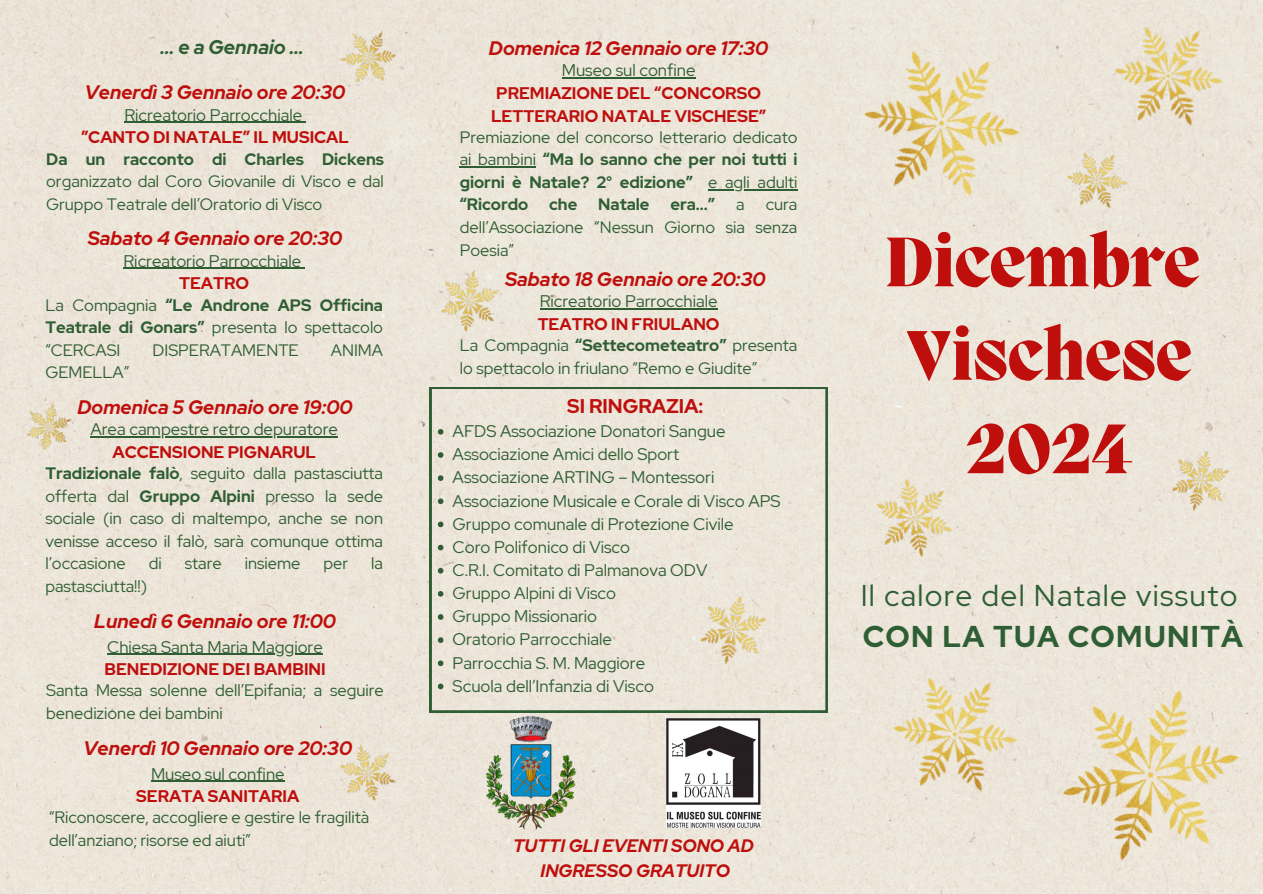
<style>
.page{position:relative;width:1263px;height:894px;background:#fff}
.page>*{position:absolute;margin:0;border:0;box-sizing:border-box;transform-origin:0 0}
.t1{font:800 72px/93.3px "Migra";color:#bf0f0d;text-align:center}
.t2{font:30px/41.7px "Red Hat Display";letter-spacing:.045em;color:#2f5e34}
.t3{font:italic 700 19.8px "Red Hat Display";color:#2f5e34}
.t4{font:700 19.8px "Red Hat Display";color:#bf0f0d}
.t5{font:italic 700 19.5px "Red Hat Display";color:#bf0f0d}
.t6{font:italic 700 18px/24.8px "Red Hat Display";color:#bf0f0d;text-align:center}
.t7{font:16.8px "Red Hat Display";color:#2f5e34}
.t8{font:700 16.8px/22.5px "Red Hat Display";color:#bf0f0d;text-align:center}
.t9{font:16.5px/22.5px "Red Hat Display";color:#2f5e34;text-align:justify}
.t10{font:700 16.5px/22.5px "Red Hat Display";color:#2f5e34;text-align:justify}
.s1{font-weight:700}
.s2{font-weight:400}
</style>
<div class="page">
<div style="left:0;top:0;width:1263px;height:893px;background:#ece6d9"></div>
<img style="left:487px;top:716px;width:89px;height:113px">
<img style="left:667px;top:718px;width:93px;height:109px">
<img style="left:547px;top:819px;width:34px;height:7px">
<hr style="left:151px;top:780px;width:134px;height:1px;background:#2f5e34">
<hr style="left:562px;top:78px;width:133px;height:1px;background:#2f5e34">
<hr style="left:460px;top:166px;width:76px;height:2px;background:#2f5e34">
<hr style="left:708px;top:189px;width:89px;height:1px;background:#2f5e34">
<hr style="left:540px;top:308px;width:177px;height:1px;background:#2f5e34">
<img style="left:1049px;top:666px;width:204px;height:219px">
<img style="left:881px;top:655px;width:149px;height:157px">
<img style="left:873px;top:472px;width:83px;height:91px">
<img style="left:841px;top:22px;width:200px;height:205px">
<img style="left:1061px;top:142px;width:73px;height:77px">
<img style="left:1104px;top:7px;width:130px;height:138px">
<img style="left:1169px;top:446px;width:63px;height:70px">
<img style="left:430px;top:261px;width:81px;height:80px">
<img style="left:19px;top:398px;width:59px;height:55px">
<img style="left:334px;top:20px;width:68px;height:72px">
<img style="left:334px;top:740px;width:69px;height:64px">
<hr style="left:123px;top:268px;width:178px;height:1px;background:#2f5e34">
<hr style="left:90px;top:436px;width:248px;height:1px;background:#2f5e34">
<hr style="left:107px;top:653px;width:216px;height:1px;background:#2f5e34">
<hr style="left:124px;top:122px;width:178px;height:1px;background:#2f5e34">
<svg style="left:430px;top:387px;width:397px;height:325px;background:#e7e2d4"></svg>
<p class="t3" style="left:160px;top:34px;width:145px">... e a Gennaio ...</p>
<p class="t5" style="left:85px;top:79px;width:262px">Venerdì 3 Gennaio ore 20:30</p>
<p class="t7" style="left:124px;top:103px;width:179px">Ricreatorio Parrocchiale</p>
<p class="t8" style="left:81px;top:126px;width:270px">”CANTO DI NATALE” IL MUSICAL</p>
<p class="t9" style="left:46px;top:147px;width:339px"><span class="s1">Da un racconto di Charles Dickens </span>organizzato dal Coro Giovanile di Visco e dal Gruppo Teatrale dell’Oratorio di Visco</p>
<p class="t5" style="left:88px;top:225px;width:256px">Sabato 4 Gennaio ore 20:30</p>
<h1 class="t7" style="left:123px;top:249px;width:179px">Ricreatorio Parrocchiale</h1>
<p class="t8" style="left:179px;top:272px;width:72px">TEATRO</p>
<p class="t9" style="left:45px;top:293px;width:339px">La Compagnia <span class="s1">“Le Androne APS Officina Teatrale di Gonars”</span> presenta lo spettacolo “CERCASI</p>
<p class="t9" style="left:153px;top:338px;width:148px">DISPERATAMENTE</p>
<p class="t9" style="left:331px;top:338px;width:54px">ANIMA</p>
<p class="t9" style="left:45px;top:361px;width:85px">GEMELLA”</p>
<p class="t5" style="left:77px;top:394px;width:277px">Domenica 5 Gennaio ore 19:00</p>
<h4 class="t7" style="left:90px;top:418px;width:249px">Area campestre retro depuratore</h4>
<p class="t8" style="left:112px;top:440px;width:205px">ACCENSIONE PIGNARUL</p>
<p class="t9" style="left:45px;top:462px;width:339px"><span class="s1">Tradizionale falò</span>, seguito dalla pastasciutta offerta dal <span class="s1">Gruppo Alpini</span> presso la sede sociale (in caso di maltempo, anche se non venisse acceso il falò, sarà comunque ottima l’occasione</p>
<p class="t9" style="left:149px;top:552px;width:15px">di</p>
<p class="t9" style="left:185px;top:552px;width:38px">stare</p>
<p class="t9" style="left:245px;top:552px;width:57px">insieme</p>
<p class="t9" style="left:324px;top:552px;width:26px">per</p>
<p class="t9" style="left:371px;top:552px;width:13px">la</p>
<p class="t9" style="left:45px;top:574px;width:103px">pastasciutta!!)</p>
<p class="t5" style="left:94px;top:607px;width:243px">Lunedì 6 Gennaio ore 11:00</p>
<p class="t7" style="left:107px;top:635px;width:217px">Chiesa Santa Maria Maggiore</p>
<p class="t8" style="left:104px;top:657px;width:223px">BENEDIZIONE DEI BAMBINI</p>
<h4 class="t9" style="left:46px;top:679px;width:339px">Santa Messa solenne dell’Epifania; a seguire benedizione dei bambini</h4>
<h3 class="t5" style="left:84px;top:734px;width:270px">Venerdì 10 Gennaio ore 20:30</h3>
<p class="t7" style="left:151px;top:762px;width:135px">Museo sul confine</p>
<p class="t8" style="left:136px;top:784px;width:165px">SERATA SANITARIA</p>
<h4 class="t9" style="left:49px;top:806px;width:322px">“Riconoscere, accogliere e gestire le fragilità dell’anziano; risorse ed aiuti”</h4>
<p class="t5" style="left:489px;top:36px;width:281px">Domenica 12 Gennaio ore 17:30</p>
<p class="t7" style="left:562px;top:59px;width:135px">Museo sul confine</p>
<p class="t8" style="left:491px;top:82px;width:277px">PREMIAZIONE DEL “CONCORSO<br>LETTERARIO NATALE VISCHESE”</p>
<p class="t10" style="left:460px;top:126px;width:339px"><span class="s2">Premiazione del concorso letterario dedicato ai bambini</span> “Ma lo sanno che per noi tutti i giorni è Natale? 2° edizione”</p>
<h4 class="t9" style="left:708px;top:171px;width:91px">e agli adulti</h4>
<h4 class="t10" style="left:460px;top:193px;width:70px">“Ricordo</h4>
<h4 class="t10" style="left:549px;top:193px;width:30px">che</h4>
<h4 class="t10" style="left:598px;top:193px;width:53px">Natale</h4>
<h4 class="t10" style="left:670px;top:193px;width:46px">era...”</h4>
<h4 class="t9" style="left:736px;top:193px;width:10px">a</h4>
<h4 class="t9" style="left:460px;top:193px;width:339px;text-indent:306px">cura dell’Associazione “Nessun Giorno sia senza Poesia”</h4>
<p class="t7" style="left:540px;top:290px;width:179px">Ricreatorio Parrocchiale</p>
<p class="t8" style="left:538px;top:312px;width:183px">TEATRO IN FRIULANO</p>
<p class="t9" style="left:460px;top:334px;width:339px">La Compagnia <span class="s1">“Settecometeatro”</span> presenta lo spettacolo in friulano “Remo e Giudite”</p>
<p class="t5" style="left:505px;top:266px;width:262px">Sabato 18 Gennaio ore 20:30</p>
<p class="t4" style="left:567px;top:393px;width:138px">SI RINGRAZIA:</p>
<p class="t7" style="left:453px;top:420px;width:274px">AFDS Associazione Donatori Sangue</p>
<h4 class="t7" style="left:453px;top:443px;width:228px">Associazione Amici dello Sport</h4>
<h4 class="t7" style="left:453px;top:466px;width:263px">Associazione ARTING – Montessori</h4>
<p class="t7" style="left:453px;top:489px;width:330px">Associazione Musicale e Corale di Visco APS</p>
<p class="t7" style="left:453px;top:512px;width:282px">Gruppo comunale di Protezione Civile</p>
<p class="t7" style="left:453px;top:535px;width:179px">Coro Polifonico di Visco</p>
<h4 class="t7" style="left:453px;top:558px;width:256px">C.R.I. Comitato di Palmanova ODV</h4>
<p class="t7" style="left:453px;top:582px;width:165px">Gruppo Alpini di Visco</p>
<p class="t7" style="left:453px;top:605px;width:146px">Gruppo Missionario</p>
<p class="t7" style="left:453px;top:628px;width:161px">Oratorio Parrocchiale</p>
<h4 class="t7" style="left:453px;top:651px;width:194px">Parrocchia S. M. Maggiore</h4>
<p class="t7" style="left:453px;top:674px;width:203px">Scuola dell’Infanzia di Visco</p>
<p class="t6" style="left:513px;top:833px;width:242px">TUTTI GLI EVENTI SONO AD<br>INGRESSO GRATUITO</p>
<p class="t1" style="left:884px;top:221px;width:317px">Dicembre<br>Vischese<br>2024</p>
<p class="t2" style="left:861px;top:574px;width:384px">Il calore del Natale vissuto<br><span class="s1">CON LA TUA COMUNITÀ</span></p>
</div>
